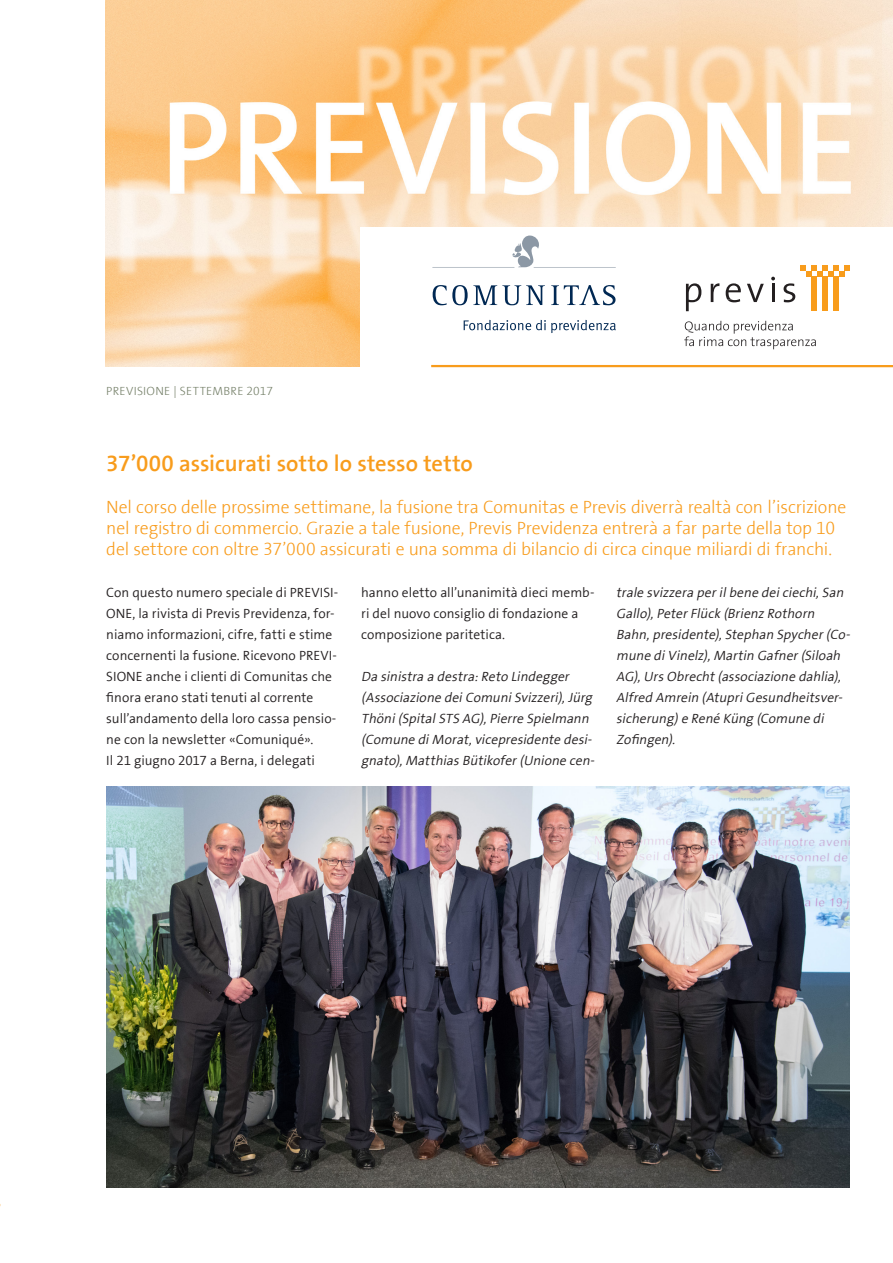
<style>
.page{position:relative;width:893px;height:1263px;background:#fff}
.page>*{position:absolute;margin:0;border:0;box-sizing:border-box;transform-origin:0 0}
.Überschrift{font:300 22.5px "Previs The Sans";color:#f89c1c}
.Lead{font:300 18px/21px "Previs The Sans";letter-spacing:-.01em;color:#f89c1c}
.Lauftext{font:italic 300 13.5px/21px "Previs The Sans";letter-spacing:.01em;color:#231f20}
.Lauftext-2{font:300 13.5px/21px "Previs The Sans";letter-spacing:.005em;color:#231f20}
.t1{font:300 12px "Previs The Sans";letter-spacing:.02em;color:#737e66}
</style>
<div class="page">
<img style="left:106px;top:786px;width:744px;height:401px">
<img style="left:106px;top:0;width:787px;height:366px">
<div style="left:361px;top:228px;width:532px;height:149px;background:#fff"></div>
<svg style="left:800px;top:265px;width:50px;height:11px"></svg>
<div style="left:811px;top:276px;width:6px;height:35px;background:#f89c1c"></div>
<div style="left:822px;top:276px;width:6px;height:35px;background:#f89c1c"></div>
<div style="left:833px;top:276px;width:6px;height:35px;background:#f89c1c"></div>
<svg style="left:711px;top:283px;width:8px;height:19px"></svg>
<svg style="left:686px;top:283px;width:15px;height:28px"></svg>
<svg style="left:771px;top:277px;width:4px;height:25px"></svg>
<svg style="left:747px;top:284px;width:17px;height:18px"></svg>
<svg style="left:784px;top:283px;width:11px;height:19px"></svg>
<svg style="left:726px;top:283px;width:15px;height:19px"></svg>
<svg style="left:684px;top:321px;width:132px;height:28px"></svg>
<svg style="left:433px;top:285px;width:112px;height:20px"></svg>
<svg style="left:551px;top:285px;width:64px;height:20px"></svg>
<svg style="left:432px;top:236px;width:184px;height:32px"></svg>
<svg style="left:464px;top:320px;width:152px;height:13px"></svg>
<hr style="left:431px;top:365px;width:462px;height:2px;background:#f89c1c">
<p class="t1" style="left:106px;top:385px;width:168px">PREVISIONE | SETTEMBRE 2017</p>
<p class="Überschrift" style="left:106px;top:452px;width:368px">37’000 assicurati sotto lo stesso tetto</p>
<p class="Lead" style="left:106px;top:497px;width:741px">Nel corso delle prossime settimane, la fusione tra Comunitas e Previs diverrà realtà con l’iscrizione nel registro di commercio. Grazie a tale fusione, Previs Previdenza entrerà a far parte della top 10 del settore con oltre 37’000 assicurati e una somma di bilancio di circa cinque miliardi di franchi.</p>
<p class="Lauftext-2" style="left:106px;top:582px;width:233px">Con questo numero speciale di PREVISI-ONE, la rivista di Previs Previdenza, for&shy;niamo informazioni, cifre, fatti e stime concernenti la fusione. Ricevono PREVI-SIONE anche i clienti di Comunitas che finora erano stati tenuti al corrente sull’andamento della loro cassa pensio&shy;ne con la newsletter «Comuniqué».</p>
<p class="Lauftext-2" style="left:106px;top:750px;width:210px">Il 21 giugno 2017 a Berna, i delegati</p>
<p class="Lauftext-2" style="left:361px;top:582px;width:235px">hanno eletto all’unanimità dieci memb&shy;ri del nuovo consiglio di fondazione a composizione paritetica.</p>
<p class="Lauftext" style="left:361px;top:666px;width:212px">Da sinistra a destra:Reto Lindegger</p>
<p class="Lauftext" style="left:361px;top:687px;width:237px">(Associazione deiComuniSvizzeri),Jürg Thöni(SpitalSTS AG),Pierre Spielmann (Comune diMorat,vicepresidente desi&shy;gnato),Matthias Bütikofer (Unione cen-</p>
<p class="Lauftext" style="left:616px;top:582px;width:238px">trale svizzera per ilbene deiciechi,San Gallo),Peter Flück (Brienz Rothorn Bahn,presidente),Stephan Spycher (Co&shy;mune diVinelz),Martin Gafner (Siloah AG),Urs Obrecht (associazione dahlia), Alfred Amrein (AtupriGesundheitsver&shy;sicherung)e René Küng (Comune di</p>
<p class="Lauftext" style="left:616px;top:729px;width:63px">Zofingen).</p>
</div>
